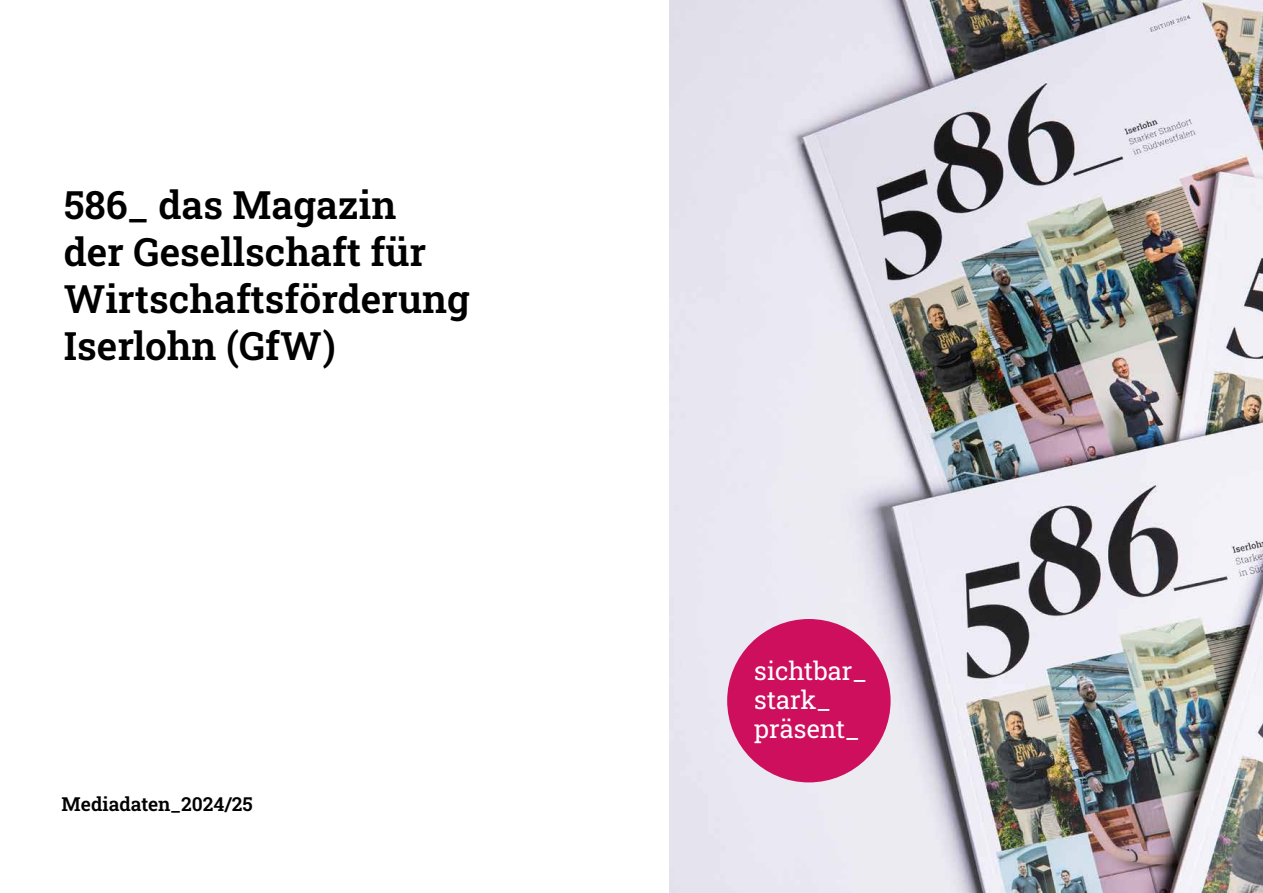
<style>
.page{position:relative;width:1263px;height:893px;background:#fff}
.page>*{position:absolute;margin:0;border:0;box-sizing:border-box;transform-origin:0 0}
.t1{font:600 39px/46.8px "Roboto Slab";color:#000}
.t2{font:25.5px/29.1px "Roboto Slab";color:#fff}
.t3{font:600 19.2px "Roboto Slab";color:#000}
</style>
<div class="page">
<img style="left:670px;top:0;width:593px;height:893px">
<div style="left:727px;top:619px;width:163px;height:163px;background:#ce0f5e;border-radius:50%"></div>
<p class="t1" style="left:64px;top:181px;width:407px">586_ das Magazin<br>der Gesellschaft für<br>Wirtschaftsförderung<br>Iserlohn (GfW)</p>
<p class="t3" style="left:62px;top:791px;width:193px">Mediadaten_2024/25</p>
<p class="t2" style="left:754px;top:655px;width:114px">sichtbar_ stark_ präsent_</p>
</div>
